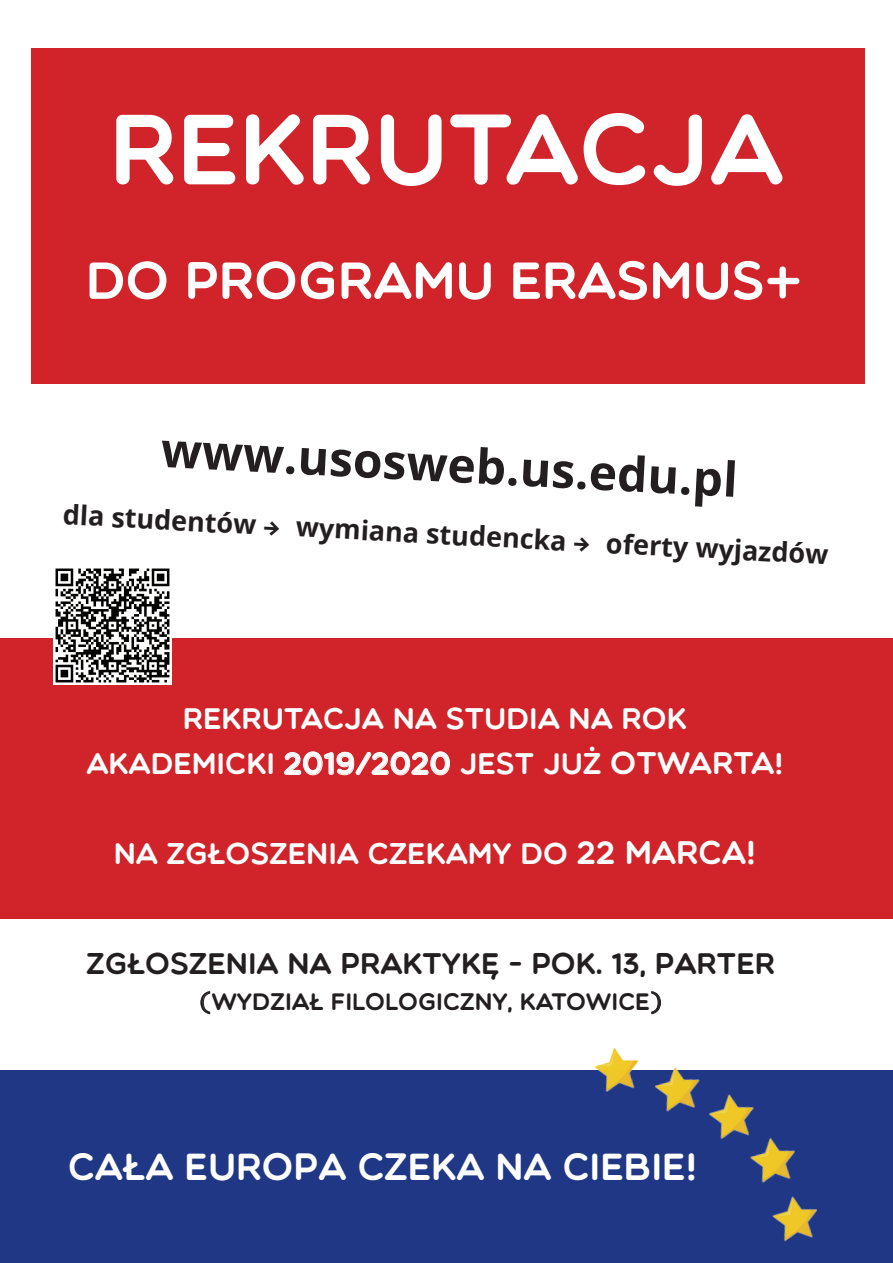
<style>
.page{position:relative;width:893px;height:1263px;background:#fff}
.page>*{position:absolute;margin:0;border:0;box-sizing:border-box;transform-origin:0 0}
.t1{font:100.5px "Multicolore";color:#fff}
.t2{font:52.5px "Multicolore";color:#fff}
.t3{font:700 48px "Open Sans";color:#231f20}
.t4{font:38.1px "Multicolore";color:#fff}
.t5{font:33px "Multicolore";color:#fff}
.t6{font:31.5px "Multicolore";color:#fff}
.t7{font:30px "Multicolore";color:#fff}
.t8{font:30px "Multicolore";color:#231f20}
.t9{font:700 27px "Open Sans";color:#231f20}
.t10{font:24px "Multicolore";color:#231f20}
.s1{font-family:"Source Code Pro"}
.s2{font-size:30px}
.s3{font-family:"Lucida Console"}
</style>
<div class="page">
<div style="left:31px;top:48px;width:833px;height:336px;background:#d1232a"></div>
<div style="left:0;top:638px;width:893px;height:281px;background:#d1232a"></div>
<div style="left:0;top:1071px;width:893px;height:192px;background:#203785"></div>
<img style="left:709px;top:1094px;width:45px;height:45px">
<img style="left:747px;top:1133px;width:48px;height:50px">
<img style="left:772px;top:1196px;width:45px;height:46px">
<svg style="left:284px;top:751px;width:166px;height:25px"></svg>
<svg style="left:200px;top:991px;width:11px;height:24px"></svg>
<svg style="left:651px;top:991px;width:10px;height:24px"></svg>
<img style="left:652px;top:1067px;width:54px;height:45px">
<img style="left:54px;top:568px;width:118px;height:116px">
<img style="left:591px;top:1048px;width:54px;height:44px">
<h1 class="t1" style="left:109px;top:89px;width:67px">REKRU</h1>
<h1 class="t1" style="left:448px;top:89px;width:338px">TACJA</h1>
<h2 class="t2" style="left:86px;top:249px;width:136px">DO PRO</h2>
<h2 class="t2" style="left:298px;top:249px;width:248px">GRAMU ERA</h2>
<h2 class="t2" style="left:616px;top:249px;width:188px">SMUS—</h2>
<h2 class="t2" style="left:750px;top:301px;width:40px;rotate:-90deg">—</h2>
<h3 class="t3" style="left:163px;top:415px;width:579px;rotate:3deg">www.usosweb.us.edu.pl</h3>
<p class="t9" style="left:64px;top:495px;width:768px;rotate:3deg">dla studentów <span class="s1">→</span> wymiana studencka <span class="s1">→</span> oferty wyjazdów</p>
<p class="t7" style="left:183px;top:701px;width:21px">REKRU</p>
<p class="t7" style="left:284px;top:701px;width:360px">TACJA NA STUDIA NA ROK</p>
<p class="t7" style="left:86px;top:746px;width:23px">AKA</p>
<p class="t7" style="left:151px;top:746px;width:81px">DEMICKI</p>
<p class="t6" style="left:284px;top:744px;width:501px">2019/2020 <span class="s2">JEST JUŻ</span> OTWARTA<span class="s2">!</span></p>
<p class="t7" style="left:114px;top:836px;width:175px">NA ZGŁOSZENIA</p>
<p class="t7" style="left:368px;top:836px;width:21px">CZEKA</p>
<p class="t5" style="left:468px;top:833px;width:209px"><span class="s2">MY DO</span> 22 MARCA</p>
<p class="t5" style="left:746px;top:833px;width:11px">!</p>
<p class="t8" style="left:86px;top:945px;width:122px">ZGŁO SZENIA</p>
<p class="t8" style="left:288px;top:945px;width:75px">NA PRAK</p>
<p class="t8" style="left:423px;top:945px;width:131px">TYKĘ - POK</p>
<p class="t8" style="left:596px;top:945px;width:81px">. 13, PAR</p>
<p class="t8" style="left:717px;top:945px;width:40px">TER</p>
<p class="t10" style="left:197px;top:987px;width:88px"><span class="s3">(</span>WYDZIAŁ</p>
<p class="t10" style="left:331px;top:987px;width:120px">FILOLOGICZN</p>
<p class="t10" style="left:492px;top:987px;width:174px">Y, KATOWICE <span class="s3">)</span></p>
<p class="t4" style="left:68px;top:1144px;width:630px">CAŁA EUROPA CZEKA NA CIEBIE!</p>
</div>
